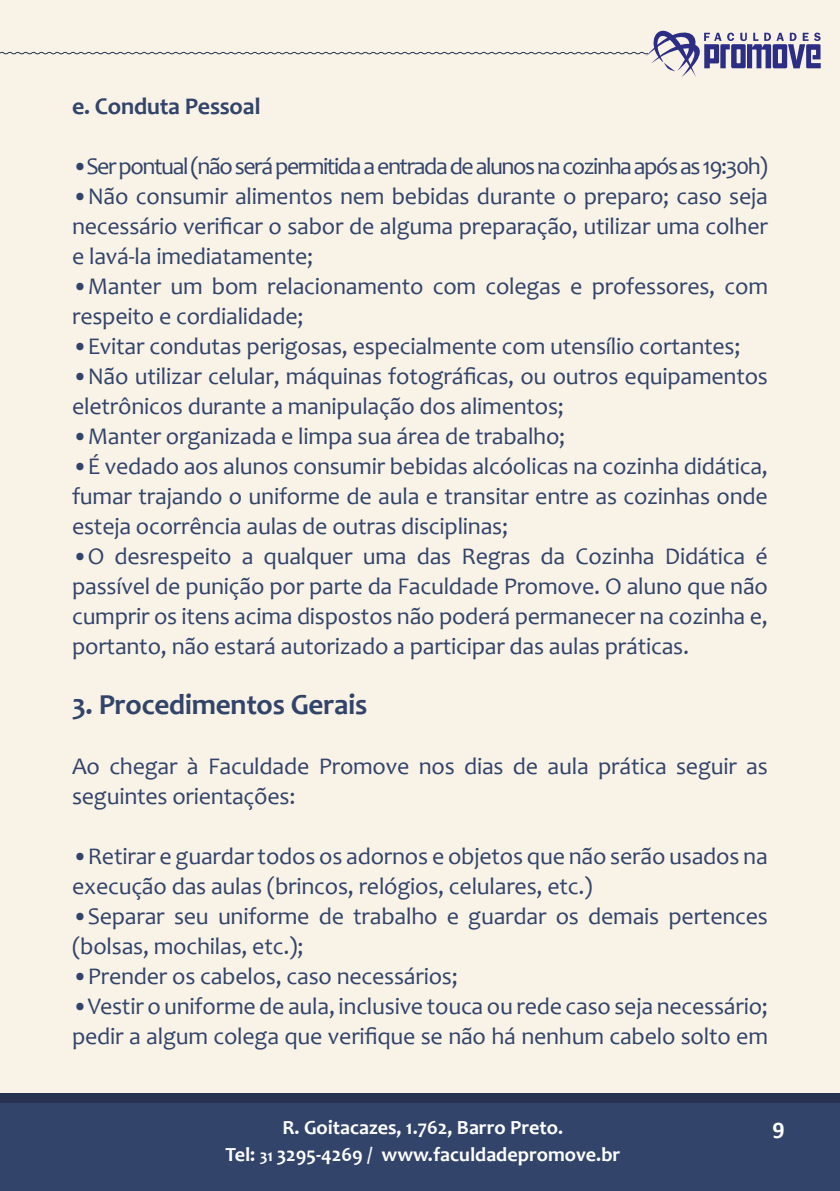
<style>
.page{position:relative;width:840px;height:1191px;background:#fff}
.page>*{position:absolute;margin:0;border:0;box-sizing:border-box;transform-origin:0 0}
.t1{font:700 29.2px "Candara";letter-spacing:-.01em;color:#32446a}
.t2{font:24px/30px "Candara";letter-spacing:-.01em;color:#32446a}
.t3{font:24px "Candara";letter-spacing:-.06em;color:#32446a}
.t4{font:700 24px "Candara";letter-spacing:-.01em;color:#32446a}
.t5{font:700 24px "Calibri";color:#fff}
.t6{font:700 20.2px/27px "Candara";color:#fff;text-align:center}
.s1{font-size:16.6px}
</style>
<div class="page">
<div style="left:0;top:0;width:839px;height:1191px;background:#f9f3e7"></div>
<div style="left:0;top:1102px;width:839px;height:89px;background:#32446a"></div>
<div style="left:0;top:1093px;width:839px;height:9px;background:#273250"></div>
<svg style="left:0;top:30px;width:820px;height:47px"></svg>
<p class="t4" style="left:72px;top:91px;width:190px">e. Conduta Pessoal</p>
<p class="t3" style="left:72px;top:151px;width:696px">•Ser pontual (não será permitida a entrada de alunos na cozinha após as 19:30h)</p>
<p class="t2" style="left:72px;top:181px;width:697px;text-align:justify">•Não consumir alimentos nem bebidas durante o preparo; caso seja necessário verificar o sabor de alguma preparação, utilizar uma colher e lavá-la imediatamente;</p>
<p class="t2" style="left:72px;top:271px;width:697px">•Manter um bom relacionamento com colegas e professores, com respeito e cordialidade;</p>
<p class="t2" style="left:72px;top:331px;width:669px">•Evitar condutas perigosas, especialmente com utensílio cortantes;</p>
<p class="t2" style="left:72px;top:361px;width:697px">•Não utilizar celular, máquinas fotográficas, ou outros equipamentos eletrônicos durante a manipulação dos alimentos;</p>
<p class="t2" style="left:72px;top:421px;width:494px">•Manter organizada e limpa sua área de trabalho;</p>
<p class="t2" style="left:72px;top:451px;width:697px;text-align:justify">•É vedado aos alunos consumir bebidas alcóolicas na cozinha didática, fumar trajando o uniforme de aula e transitar entre as cozinhas onde esteja ocorrência aulas de outras disciplinas;</p>
<p class="t2" style="left:72px;top:541px;width:697px;text-align:justify">•O desrespeito a qualquer uma das Regras da Cozinha Didática é passível de punição por parte da Faculdade Promove. O aluno que não cumprir os itens acima dispostos não poderá permanecer na cozinha e, portanto, não estará autorizado a participar das aulas práticas.</p>
<p class="t1" style="left:72px;top:687px;width:297px">3. Procedimentos Gerais</p>
<p class="t2" style="left:72px;top:751px;width:696px">Ao chegar à Faculdade Promove nos dias de aula prática seguir as seguintes orientações:</p>
<p class="t2" style="left:72px;top:841px;width:696px">•Retirar e guardar todos os adornos e objetos que não serão usados na execução das aulas (brincos, relógios, celulares, etc.)</p>
<p class="t2" style="left:72px;top:901px;width:697px">•Separar seu uniforme de trabalho e guardar os demais pertences (bolsas, mochilas, etc.);</p>
<p class="t2" style="left:72px;top:961px;width:387px">•Prender os cabelos, caso necessários;</p>
<p class="t2" style="left:72px;top:991px;width:697px">•Vestir o uniforme de aula, inclusive touca ou rede caso seja necessário; pedir a algum colega que verifique se não há nenhum cabelo solto em</p>
<p class="t6" style="left:225px;top:1113px;width:396px">R. Goitacazes, 1.762, Barro Preto.<br>Tel: <span class="s1">31</span> 3295-4269 / www.faculdadepromove.br</p>
<p class="t5" style="left:771px;top:1115px;width:14px">9</p>
</div>
